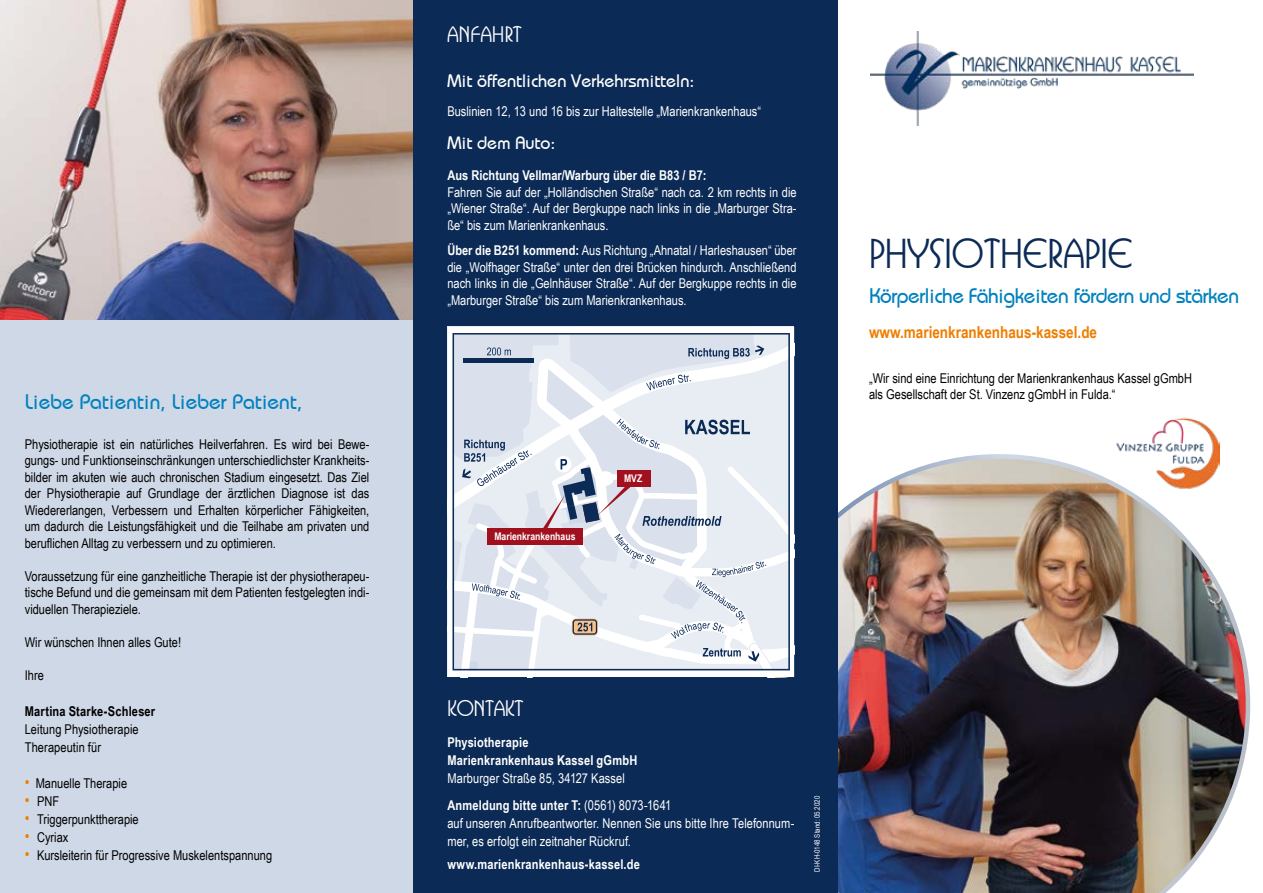
<style>
.page{position:relative;width:1263px;height:893px;background:#fff}
.page>*{position:absolute;margin:0;border:0;box-sizing:border-box;transform-origin:0 0}
.t1{font:500 39px "Busorama IT Cby BT";color:#0b2a55}
.t2{font:21px "Bimini Normal";letter-spacing:-.02em;color:#0081be}
.t3{font:21px "Bimini Normal";color:#0081be}
.t4{font:500 21px "Busorama IT Cby BT";color:#fff}
.t5{font:18px "Bimini Normal";color:#fff}
.t6{font:700 16.5px "Arial Narrow";color:#ef7d00}
.t7{font:13.5px/16.5px "Arial Narrow";color:#000}
.t8{font:13.5px/16.5px "Arial Narrow";color:#fff;text-align:justify}
.t9{font:700 13.5px/18px "Arial Narrow";letter-spacing:.01em;color:#fff}
.t10{font:700 13.5px "Arial Narrow";letter-spacing:.015em;color:#000}
.t11{font:700 10.5px "Arial Narrow";color:#fff}
.t12{font:7.5px "Arial Narrow";color:#fff}
.s1{font-size:16.5px;color:#ef7d00}
.s2{font-weight:700}
</style>
<div class="page">
<img style="left:838px;top:454px;width:412px;height:439px">
<img style="left:871px;top:31px;width:323px;height:94px">
<img style="left:1113px;top:417px;width:106px;height:76px">
<div style="left:412px;top:0;width:426px;height:893px;background:#0b2a55"></div>
<svg style="left:448px;top:327px;width:346px;height:350px"></svg>
<div style="left:0;top:316px;width:412px;height:577px;background:#cfd8e6"></div>
<img style="left:0;top:0;width:412px;height:319px">
<h2 class="t3" style="left:25px;top:389px;width:279px">Liebe Patientin, Lieber Patient,</h2>
<p class="t7" style="left:25px;top:435px;width:346px;text-align:justify">Physiotherapie ist ein natürliches Heilverfahren. Es wird bei Bewe&shy;gungs- und Funktionseinschränkungen unterschiedlichster Krankheits&shy;bilder im akuten wie auch chronischen Stadium eingesetzt. Das Ziel der Physiotherapie auf Grundlage der ärztlichen Diagnose ist das Wiedererlangen, Verbessern und Erhalten körperlicher Fähigkeiten, um dadurch die Leistungsfähigkeit und die Teilhabe am privaten und berufli-chen Alltag zu verbessern und zu optimieren.</p>
<p class="t7" style="left:25px;top:567px;width:346px;text-align:justify">Voraussetzung für eine ganzheitliche Therapie ist der physiotherapeu&shy;tische Befund und die gemeinsam mit dem Patienten festgelegten indi&shy;viduellen Therapieziele.</p>
<p class="t7" style="left:25px;top:633px;width:158px">Wir wünschen Ihnen alles Gute!</p>
<p class="t7" style="left:25px;top:666px;width:21px">Ihre</p>
<p class="t10" style="left:25px;top:701px;width:132px">Martina Starke-Schleser</p>
<p class="t7" style="left:25px;top:720px;width:115px;line-height:18px">Leitung Physiotherapie<br>Therapeutin für</p>
<p class="t7" style="left:25px;top:774px;width:104px"><span class="s1">•</span> Manuelle Therapie</p>
<p class="t7" style="left:25px;top:792px;width:36px"><span class="s1">•</span> PNF</p>
<p class="t7" style="left:25px;top:810px;width:116px"><span class="s1">•</span> Triggerpunkttherapie</p>
<p class="t7" style="left:25px;top:828px;width:45px"><span class="s1">•</span> Cyriax</p>
<p class="t7" style="left:25px;top:846px;width:249px"><span class="s1">•</span> Kursleiterin für Progressive Muskelentspannung</p>
<h2 class="t4" style="left:447px;top:22px;width:76px">ANFAHRT</h2>
<h3 class="t5" style="left:447px;top:70px;width:248px">Mit öffentlichen Verkehrsmitteln:</h3>
<p class="t8" style="left:447px;top:102px;width:315px">Buslinien 12, 13 und 16 bis zur Haltestelle „Marienkrankenhaus“</p>
<h3 class="t5" style="left:447px;top:132px;width:109px">Mit dem Auto:</h3>
<p class="t9" style="left:447px;top:166px;width:261px">Aus Richtung Vellmar/Warburg über die B83 / B7:</p>
<p class="t8" style="left:447px;top:183px;width:351px">Fahren Sie auf der „Holländischen Straße“ nach ca. 2 km rechts in die „Wiener Straße“. Auf der Bergkuppe nach links in die „Marburger Stra&shy;ße“ bis zum Marienkrankenhaus.</p>
<p class="t8" style="left:447px;top:242px;width:351px"><span class="s2">Über die B251 kommend:</span> Aus Richtung „Ahnatal / Harleshausen“ über die „Wolfhager Straße“ unter den drei Brücken hindurch. Anschließend nach links in die „Gelnhäuser Straße“. Auf der Bergkuppe rechts in die „Marburger Straße“ bis zum Marienkrankenhaus.</p>
<p class="t11" style="left:494px;top:529px;width:83px">Marienkrankenhaus</p>
<p class="t11" style="left:624px;top:471px;width:20px">MVZ</p>
<h1 class="t1" style="left:869px;top:230px;width:265px">PHYSIOTHERAPIE</h1>
<h2 class="t2" style="left:869px;top:283px;width:371px">Körperliche Fähigkeiten fördern und stärken</h2>
<p class="t6" style="left:869px;top:320px;width:230px">www.marienkrankenhaus-kassel.de</p>
<p class="t7" style="left:869px;top:369px;width:325px">„Wir sind eine Einrichtung der Marienkrankenhaus Kassel gGmbH als Gesellschaft der St. Vinzenz gGmbH in Fulda.“</p>
<h2 class="t4" style="left:447px;top:696px;width:78px">KONTAKT</h2>
<p class="t9" style="left:447px;top:733px;width:192px">Physiotherapie<br>Marienkrankenhaus Kassel gGmbH</p>
<p class="t8" style="left:447px;top:765px;width:225px;line-height:27px">Marburger Straße 85, 34127 Kassel<br><span class="s2">Anmeldung bitte unter T:</span> (0561) 8073-1641</p>
<p class="t8" style="left:447px;top:814px;width:348px;line-height:18px">auf unseren Anrufbeantworter. Nennen Sie uns bitte Ihre Telefonnum&shy;mer, es erfolgt ein zeitnaher Rückruf.</p>
<p class="t9" style="left:447px;top:854px;width:194px">www.marienkrankenhaus-kassel.de</p>
<p class="t12" style="left:812px;top:872px;width:77px;rotate:-90deg">DI-KH-0148 Stand: 05.2020</p>
</div>
